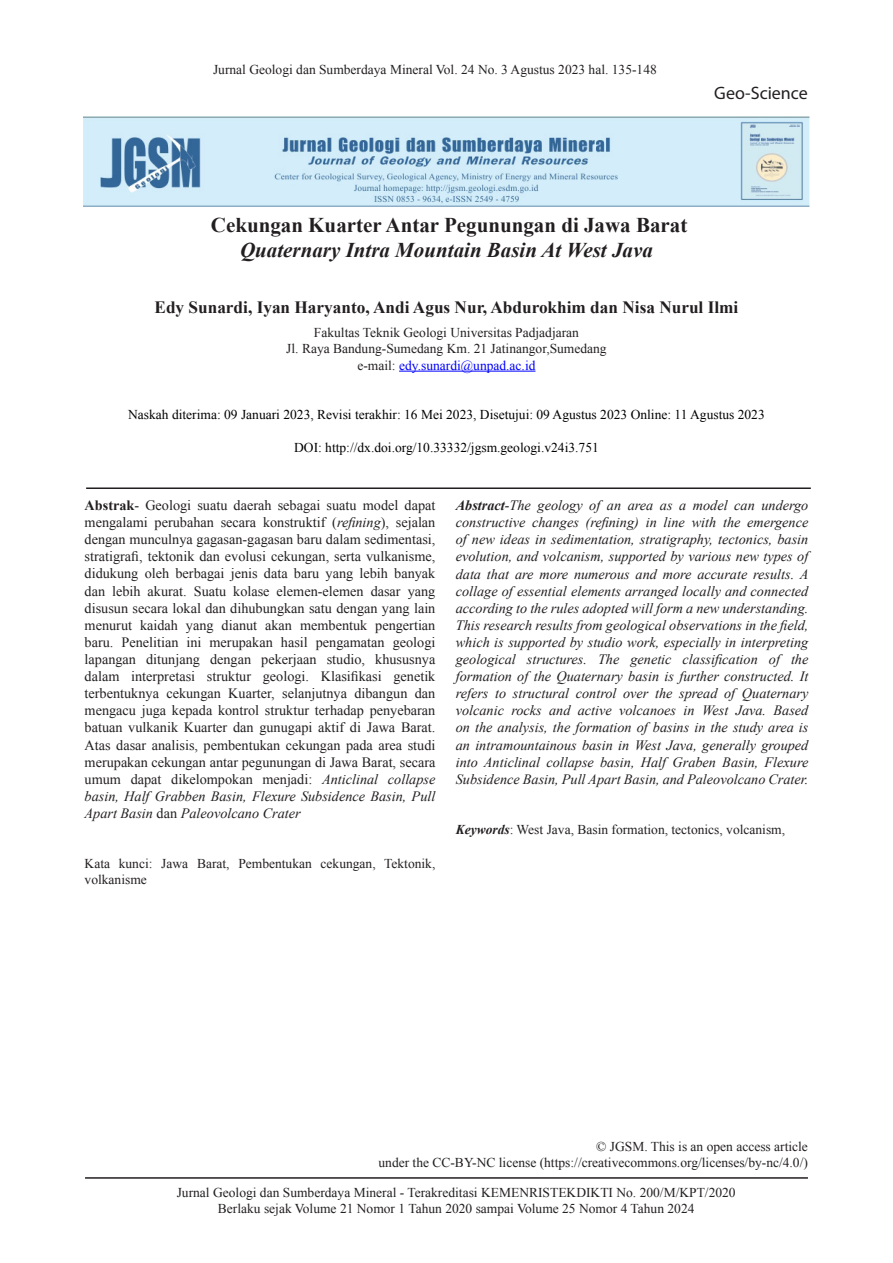
<style>
.page{position:relative;width:893px;height:1263px;background:#fff}
.page>*{position:absolute;margin:0;border:0;box-sizing:border-box;transform-origin:0 0}
.JUDUL_1{font:700 21px "Times New Roman";color:#231f20}
.Judul_2{font:italic 700 21px "Times New Roman";color:#231f20}
.t1{font:18px "Myriad Pro";color:#231f20}
.PENULIS{font:700 17.25px "Times New Roman";color:#231f20}
.ABSTRAK_TEGAK{font:14.25px/17.1px "Times New Roman";color:#231f20;text-align:justify}
.ABSTRAK_ITALIC{font:italic 14.25px/17.1px "Times New Roman";color:#231f20;text-align:justify}
.PROSES_NASKAH{font:13.5px "Times New Roman";color:#231f20}
.PROSES_NASKAH-2{font:13.5px "Times New Roman";color:#000}
.KATA_KUNCI{font:13.5px/16.2px "Times New Roman";color:#231f20}
.ASAL_INSTITUSI{font:13.5px "Times New Roman";color:#231f20}
.INSTITUSI{font:13.5px "Times New Roman";color:#231f20}
.ASAL_INSTITUSI-2{font:13.5px "Times New Roman";color:#00f}
.s1{color:#231f20}
.s2{font-weight:700}
.s3{font-style:italic}
.s4{font-weight:700;font-style:italic}
</style>
<div class="page">
<img style="left:83px;top:117px;width:727px;height:90px">
<hr style="left:399px;top:371px;width:136px;height:1px;background:#00f">
<hr style="left:86px;top:487px;width:725px;height:2px;background:#231f20">
<hr style="left:85px;top:1177px;width:723px;height:2px;background:#231f20">
<p class="PROSES_NASKAH" style="left:213px;top:60px;width:445px">Jurnal Geologi dan Sumberdaya Mineral Vol. 24 No. 3 Agustus 2023 hal. 135-148</p>
<p class="t1" style="left:714px;top:81px;width:95px">Geo-Science</p>
<p class="JUDUL_1" style="left:211px;top:210px;width:478px">Cekungan Kuarter Antar Pegunungan di Jawa Barat</p>
<p class="Judul_2" style="left:240px;top:236px;width:414px">Quaternary Intra Mountain Basin At West Java</p>
<p class="PENULIS" style="left:155px;top:295px;width:585px">Edy Sunardi, Iyan Haryanto, Andi Agus Nur, Abdurokhim dan Nisa Nurul Ilmi</p>
<p class="INSTITUSI" style="left:314px;top:324px;width:267px">Fakultas Teknik Geologi Universitas Padjadjaran</p>
<p class="ASAL_INSTITUSI" style="left:286px;top:340px;width:322px">Jl. Raya Bandung-Sumedang Km. 21 Jatinangor,Sumedang</p>
<p class="ASAL_INSTITUSI-2" style="left:357px;top:356px;width:180px"><span class="s1">e-mail:</span> edy.sunardi@unpad.ac.id</p>
<p class="PROSES_NASKAH-2" style="left:128px;top:406px;width:638px">Naskah diterima: 09 Januari 2023, Revisi terakhir: 16 Mei 2023, Disetujui: 09 Agustus 2023 Online: 11 Agustus 2023</p>
<p class="PROSES_NASKAH-2" style="left:294px;top:438px;width:306px">DOI: http://dx.doi.org/10.33332/jgsm.geologi.v24i3.751</p>
<p class="ABSTRAK_TEGAK" style="left:85px;top:496px;width:352px"><span class="s2">Abstrak</span>- Geologi suatu daerah sebagai suatu model dapat mengalami perubahan secara konstruktif (<span class="s3">refining</span>), sejalan dengan munculnya gagasan-gagasan baru dalam sedimentasi, stratigrafi, tektonik dan evolusi cekungan, serta vulkanisme, didukung oleh berbagai jenis data baru yang lebih banyak dan lebih akurat. Suatu kolase elemen-elemen dasar yang disusun secara lokal dan dihubungkan satu dengan yang lain menurut kaidah yang dianut akan membentuk pengertian baru. Penelitian ini merupakan hasil pengamatan geologi lapangan ditunjang dengan pekerjaan studio, khususnya dalam interpretasi struktur geologi. Klasifikasi genetik terbentuknya cekungan Kuarter, selanjutnya dibangun dan mengacu juga kepada kontrol struktur terhadap penyebaran batuan vulkanik Kuarter dan gunugapi aktif di Jawa Barat.<br>Atas dasar analisis, pembentukan cekungan pada area studi merupakan cekungan antar pegunungan di Jawa Barat, secara umum dapat dikelompokan menjadi: <span class="s3">Anticlinal collapse basin, Half Grabben Basin, Flexure Subsidence Basin, Pull Apart Basin</span> dan <span class="s3">Paleovolcano Crater</span></p>
<p class="KATA_KUNCI" style="left:85px;top:855px;width:352px">Kata kunci: Jawa Barat, Pembentukan cekungan, Tektonik, volkanisme</p>
<p class="ABSTRAK_ITALIC" style="left:456px;top:496px;width:354px"><span class="s2">Abstract</span>-The geology of an area as a model can undergo constructive changes (refining) in line with the emergence of new ideas in sedimentation, stratigraphy, tectonics, basin evolution, and volcanism, supported by various new types of data that are more numerous and more accurate results. A collage of essential elements arranged locally and connected according to the rules adopted will form a new understanding.<br>This research results from geological observations in the field, which is supported by studio work, especially in interpreting geological structures. The genetic classification of the formation of the Quaternary basin is further constructed. It refers to structural control over the spread of Quaternary volcanic rocks and active volcanoes in West Java. Based on the analysis, the formation of basins in the study area is an intramountainous basin in West Java, generally grouped into Anticlinal collapse basin, Half Graben Basin, Flexure Subsidence Basin, Pull Apart Basin, and Paleovolcano Crater.</p>
<p class="KATA_KUNCI" style="left:456px;top:821px;width:331px"><span class="s4">Keywords</span>: West Java, Basin formation, tectonics, volcanism,</p>
<p class="PROSES_NASKAH" style="left:596px;top:1137px;width:213px">© JGSM. This is an open access article</p>
<p class="PROSES_NASKAH" style="left:378px;top:1154px;width:431px">under the CC-BY-NC license (https://creativecommons.org/licenses/by-nc/4.0/)</p>
<p class="PROSES_NASKAH" style="left:177px;top:1183px;width:560px">Jurnal Geologi dan Sumberdaya Mineral - Terakreditasi KEMENRISTEKDIKTI No. 200/M/KPT/2020</p>
<p class="PROSES_NASKAH" style="left:218px;top:1200px;width:478px">Berlaku sejak Volume 21 Nomor 1 Tahun 2020 sampai Volume 25 Nomor 4 Tahun 2024</p>
</div>
